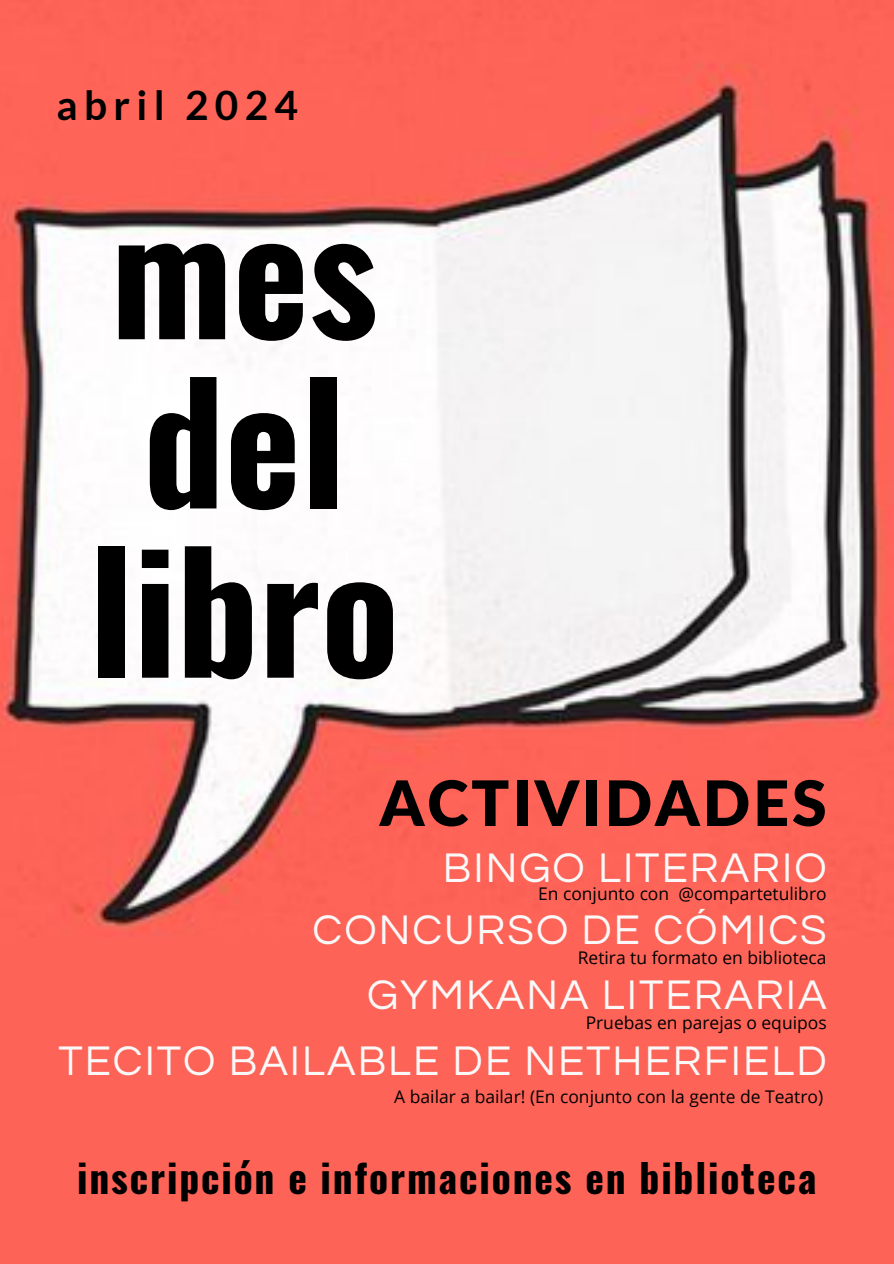
<style>
.page{position:relative;width:894px;height:1264px;background:#fff}
.page>*{position:absolute;margin:0;border:0;box-sizing:border-box;transform-origin:0 0}
.t1{font:700 162.15px/169.2px "Oswald";color:#000;text-align:center}
.t2{font:900 62.55px "Lato Latin";letter-spacing:.045em;color:#000}
.t3{font:43.05px "Questrial";letter-spacing:.045em;color:#faf8f8}
.t4{font:700 40.5px "Lato";letter-spacing:.155em;color:#000}
.t5{font:700 39.3px "Oswald";letter-spacing:.045em;color:#000}
.t6{font:17.4px "Open Sans";color:#000}
</style>
<div class="page">
<div style="left:0;top:0;width:893px;height:1263px;background:#fd6357"></div>
<img style="left:2px;top:65px;width:889px;height:864px">
<h2 class="t4" style="left:57px;top:80px;width:243px">abril 2024</h2>
<h4 class="t1" style="left:89px;top:181px;width:311px">mes del libro</h4>
<h1 class="t2" style="left:379px;top:775px;width:448px">ACTIVIDADES</h1>
<p class="t3" style="left:443px;top:846px;width:385px">BINGO LITERARIO</p>
<p class="t6" style="left:538px;top:881px;width:290px">En conjunto con @compartetulibro</p>
<p class="t3" style="left:312px;top:909px;width:515px">CONCURSO DE CÓMICS</p>
<p class="t3" style="left:367px;top:973px;width:461px">GYMKANA LITERARIA</p>
<p class="t3" style="left:58px;top:1039px;width:769px">TECITO BAILABLE DE NETHERFIELD</p>
<p class="t6" style="left:577px;top:945px;width:250px">Retira tu formato en biblioteca</p>
<p class="t6" style="left:585px;top:1010px;width:242px">Pruebas en parejas o equipos</p>
<h4 class="t6" style="left:394px;top:1084px;width:430px">A bailar a bailar! (En conjunto con la gente de Teatro)</h4>
<p class="t5" style="left:77px;top:1146px;width:740px">inscripción e informaciones en biblioteca</p>
</div>
